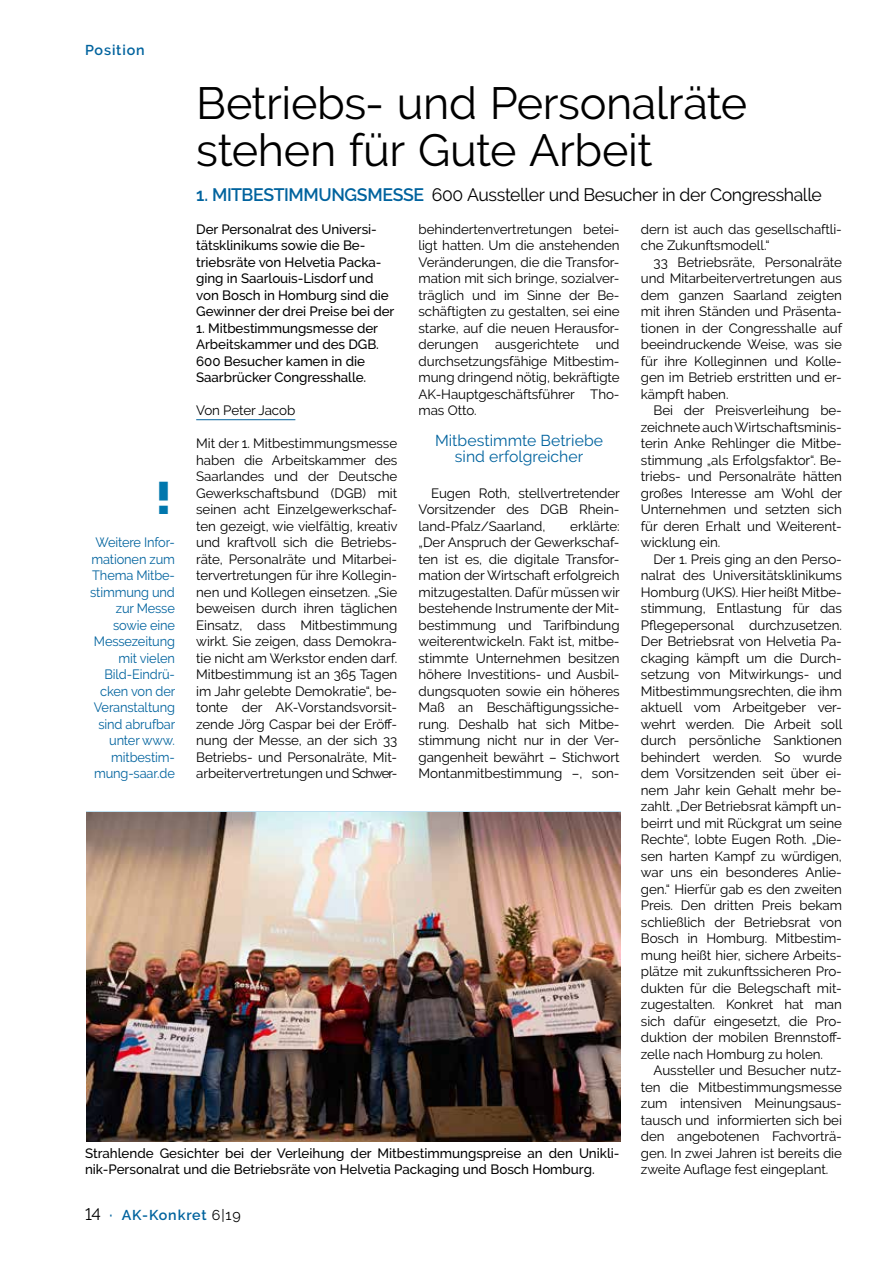
<style>
.page{position:relative;width:893px;height:1263px;background:#fff}
.page>*{position:absolute;margin:0;border:0;box-sizing:border-box;transform-origin:0 0}
.t1{font:45px/46.5px "Raleway";letter-spacing:-.01em;color:#000}
.t2{font:900 45px "Raleway";color:#0177ad}
.t3{font:18px "Raleway";letter-spacing:-.025em;color:#000}
.t4{font:15.75px/16.5px "Raleway";letter-spacing:.005em;color:#00639e;text-align:center}
.t5{font:600 14.25px "Raleway";letter-spacing:.06em;color:#00639e}
.t6{font:13.5px/16.5px "Raleway";letter-spacing:-.005em;color:#000;text-align:justify}
.t7{font:500 13.5px/16.5px "Raleway";letter-spacing:-.005em;color:#000}
.t8{font:13.5px/16.5px "Raleway";letter-spacing:-.01em;color:#00639e;text-align:right;scale:.95 1}
.s1{font-weight:600;color:#00639e}
.s2{font-weight:400;font-size:16.5px;color:#000}
.s3{font-weight:400;color:#000}
</style>
<div class="page">
<hr style="left:196px;top:419px;width:99px;height:1px;background:#00639e">
<img style="left:86px;top:812px;width:535px;height:329px">
<p class="t5" style="left:85px;top:41px;width:61px">Position</p>
<h1 class="t1" style="left:196px;top:80px;width:553px">Betriebs- und Personalräte stehen für Gute Arbeit</h1>
<h2 class="t3" style="left:196px;top:184px;width:627px"><span class="s1">1. MITBESTIMMUNGSMESSE</span> 600 Aussteller und Besucher in der Congresshalle</h2>
<p class="t6" style="left:641px;top:220px;width:203px">dern ist auch das gesellschaftli&shy;che Zukunftsmodell.“</p>
<p class="t6" style="left:641px;top:253px;width:203px;text-indent:13px">33 Betriebsräte, Personalräte und Mitarbeitervertretungen aus dem ganzen Saarland zeigten mit ihren Ständen und Präsenta&shy;tionen in der Congresshalle auf beeindruckende Weise, was sie für ihre Kolleginnen und Kolle&shy;gen im Betrieb erstritten und er&shy;kämpft haben.</p>
<p class="t6" style="left:641px;top:402px;width:203px;text-align:left;text-indent:13px">Bei der Preisverleihung be&shy;zeichnete auch Wirtschaftsminis&shy;terin Anke Rehlinger die Mitbe&shy;stimmung „als Erfolgsfaktor“. Be&shy;triebs- und Personalräte hätten großes Interesse am Wohl der<br>Unternehmen und setzten sich für deren Erhalt und Weiterent&shy;wicklung ein.</p>
<p class="t6" style="left:641px;top:550px;width:203px;text-indent:13px">Der 1. Preis ging an den Perso&shy;nalrat des Universitätsklinikums Homburg (UKS). Hier heißt Mitbe&shy;stimmung, Entlastung für das Pflegepersonal durchzusetzen.<br>Der Betriebsrat von Helvetia Pa&shy;ckaging kämpft um die Durch&shy;setzung von Mitwirkungs- und Mitbestimmungsrechten, die ihm aktuell vom Arbeitgeber ver&shy;wehrt werden. Die Arbeit soll durch persönliche Sanktionen behindert werden. So wurde dem Vorsitzenden seit über ei&shy;nem Jahr kein Gehalt mehr be&shy;zahlt. „Der Betriebsrat kämpft un&shy;beirrt und mit Rückgrat um seine Rechte“, lobte Eugen Roth. „Die&shy;sen harten Kampf zu würdigen, war uns ein besonderes Anlie&shy;gen.“ Hierfür gab es den zweiten Preis. Den dritten Preis bekam schließlich der Betriebsrat von Bosch in Homburg. Mitbestim&shy;mung heißt hier, sichere Arbeits&shy;plätze mit zukunftssicheren Pro&shy;dukten für die Belegschaft mit&shy;zugestalten. Konkret hat man sich dafür eingesetzt, die Pro&shy;duktion der mobilen Brennstoff&shy;zelle nach Homburg zu holen.</p>
<p class="t6" style="left:641px;top:1062px;width:203px;text-indent:13px">Aussteller und Besucher nutz&shy;ten die Mitbestimmungsmesse zum intensiven Meinungsaus&shy;tausch und informierten sich bei den angebotenen Fachvorträ&shy;gen. In zwei Jahren ist bereits die zweite Auflage fest eingeplant.</p>
<p class="t6" style="left:419px;top:220px;width:203px">behindertenvertretungen betei&shy;ligt hatten. Um die anstehenden Veränderungen, die die Transfor&shy;mation mit sich bringe, sozialver&shy;träglich und im Sinne der Be&shy;schäftigten zu gestalten, sei eine starke, auf die neuen Herausfor&shy;derungen ausgerichtete und durchsetzungsfähige Mitbestim&shy;mung dringend nötig, bekräftigte AK-Hauptgeschäftsführer Tho&shy;mas Otto.</p>
<p class="t7" style="left:196px;top:221px;width:200px">Der Personalrat des Universi&shy;tätsklinikums sowie die Be&shy;triebsräte von Helvetia Packa&shy;ging in Saarlouis-Lisdorf und von Bosch in Homburg sind die<br>Gewinner der drei Preise bei der</p>
<p class="t7" style="left:196px;top:320px;width:184px">1. Mitbestimmungsmesse der<br>Arbeitskammer und des DGB.<br>600 Besucher kamen in die<br>Saarbrücker Congresshalle.</p>
<p class="t6" style="left:196px;top:402px;width:101px">Von Peter Jacob</p>
<p class="t6" style="left:196px;top:435px;width:203px">Mit der 1. Mitbestimmungsmesse haben die Arbeitskammer des Saarlandes und der Deutsche Gewerkschaftsbund (DGB) mit seinen acht Einzelgewerkschaf&shy;ten gezeigt, wie vielfältig, kreativ und kraftvoll sich die Betriebs&shy;räte, Personalräte und Mitarbei&shy;tervertretungen für ihre Kollegin&shy;nen und Kollegen einsetzen. „Sie beweisen durch ihren täglichen Einsatz, dass Mitbestimmung wirkt. Sie zeigen, dass Demokra&shy;tie nicht am Werkstor enden darf.<br>Mitbestimmung ist an 365 Tagen im Jahr gelebte Demokratie“, be&shy;tonte der AK-Vorstandsvorsit&shy;zende Jörg Caspar bei der Eröff&shy;nung der Messe, an der sich 33<br>Betriebs- und Personalräte, Mit&shy;arbeitervertretungen und Schwer-</p>
<p class="t4" style="left:435px;top:432px;width:170px">Mitbestimmte Betriebe sind erfolgreicher</p>
<h1 class="t2" style="left:155px;top:472px;width:18px">!</h1>
<p class="t6" style="left:419px;top:484px;width:203px;text-indent:13px">Eugen Roth, stellvertretender Vorsitzender des DGB Rhein&shy;land-Pfalz/Saarland,</p>
<p class="t6" style="left:419px;top:517px;width:203px;text-indent:152px">erklärte: „Der Anspruch der Gewerkschaf&shy;ten ist es, die digitale Transfor&shy;mation der Wirtschaft erfolgreich mitzugestalten. Dafür müssen wir bestehende Instrumente der Mit&shy;bestimmung und Tarifbindung weiterentwickeln. Fakt ist, mitbe&shy;stimmte Unternehmen besitzen höhere Investitions- und Ausbil&shy;dungsquoten sowie ein höheres Maß an Beschäftigungssiche&shy;rung. Deshalb hat sich Mitbe&shy;stimmung nicht nur in der Ver&shy;gangenheit bewährt – Stichwort Montanmitbestimmung –, son-</p>
<p class="t8" style="left:90px;top:534px;width:91px">Weitere Infor&shy;mationen zum<br>Thema Mitbe&shy;stimmung und zur Messe sowie eine<br>Messezeitung mit vielen<br>Bild-Eindrü&shy;cken von der<br>Veranstaltung sind abrufbar unter www. mitbestim&shy;mung-saar.de</p>
<p class="t7" style="left:85px;top:1145px;width:536px">Strahlende Gesichter bei der Verleihung der Mitbestimmungspreise an den Unikli&shy;nik-Personalrat und die Betriebsräte von Helvetia Packaging und Bosch Homburg.</p>
<p class="t5" style="left:85px;top:1207px;width:157px"><span class="s2">14</span> · AK-Konkret <span class="s3">6|19</span></p>
</div>
